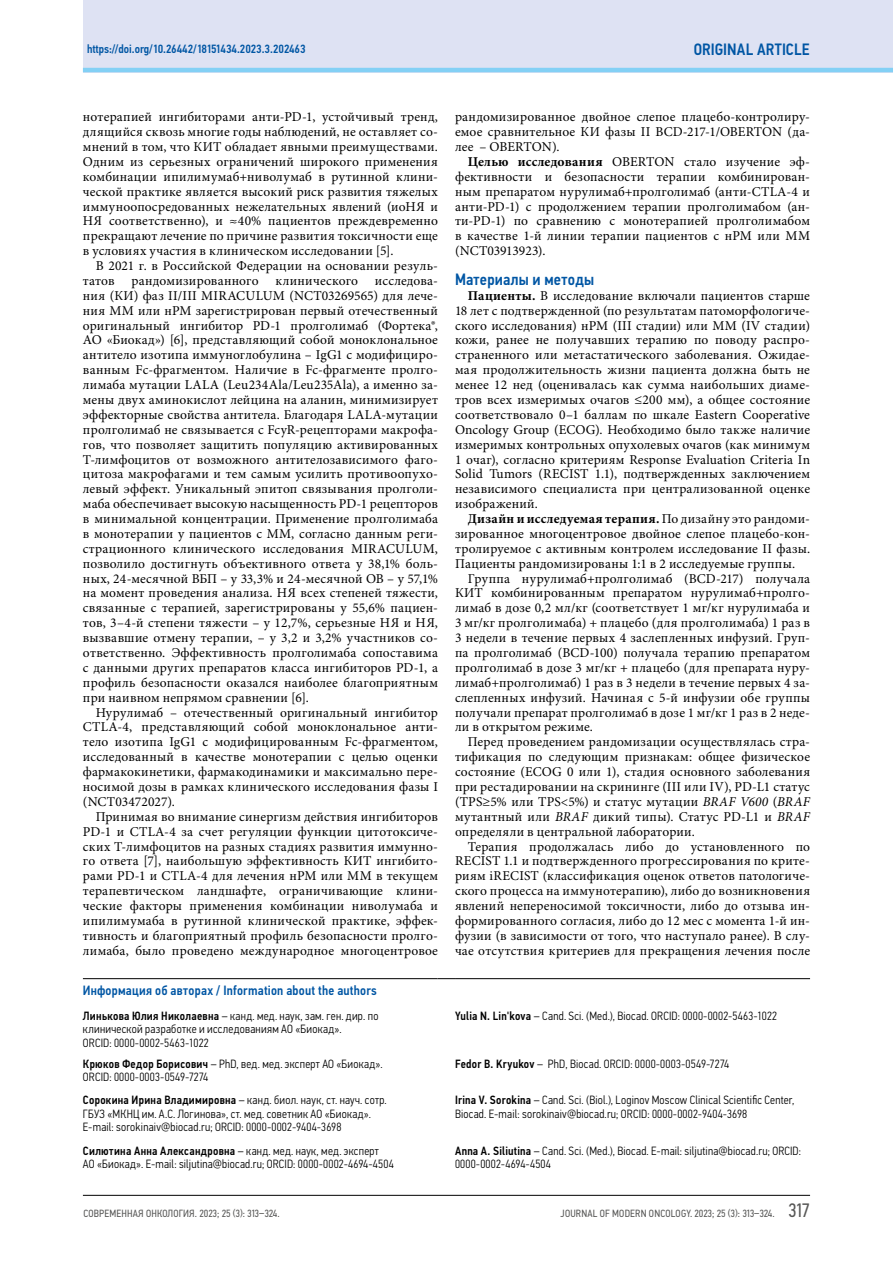
<style>
.page{position:relative;width:893px;height:1263px;background:#fff}
.page>*{position:absolute;margin:0;border:0;box-sizing:border-box;transform-origin:0 0}
.PODZAG{font:500 16.5px "Eco Vector Cond";letter-spacing:.015em;color:#0056a4}
.TEXT{font:13.5px/14.9px "Minion Pro";letter-spacing:.015em;color:#000;text-align:justify}
.DOPSVED{font:500 13.5px "Eco Vector Cond";letter-spacing:.02em;color:#0056a4}
.DOPSVED-2{font:300 12px/13.5px "Eco Vector Cond";letter-spacing:.02em;color:#000}
.t1{font:500 12px "Eco Vector Cond";color:#0056a4}
.t2{font:10.5px "Eco Vector Cond";letter-spacing:.02em;color:#575756}
.s1{font-weight:700}
.s2{font-style:italic}
.s3{font-weight:500}
.s4{font-size:19.5px}
</style>
<div class="page">
<div style="left:83px;top:0;width:810px;height:72px;background:#dee2f3"></div>
<hr style="left:83px;top:68px;width:810px;height:4px;background:#83d0f5">
<hr style="left:83px;top:1195px;width:727px;height:1px;background:#000">
<hr style="left:83px;top:978px;width:354px;height:1px;background:#000">
<svg style="left:437px;top:978px;width:18px;height:1px"></svg>
<hr style="left:455px;top:978px;width:355px;height:1px;background:#000">
<p class="t1" style="left:87px;top:42px;width:220px">https://doi.org/10.26442/18151434.2023.3.202463</p>
<p class="PODZAG" style="left:694px;top:40px;width:117px">ORIGINAL ARTICLE</p>
<p class="TEXT" style="left:83px;top:110px;width:357px">нотерапией ингибиторами анти-PD-1, устойчивый тренд, длящийся сквозь многие годы наблюдений, не оставляет со&shy;мнений в том, что КИТ обладает явными преимуществами.<br>Одним из серьезных ограничений широкого применения комбинации ипилимумаб+ниволумаб в рутинной клини&shy;ческой практике является высокий риск развития тяжелых иммуноопосредованных нежелательных явлений (иоНЯ и НЯ соответственно), и ≈40% пациентов преждевременно прекращают лечение по причине развития токсичности еще в условиях участия в клиническом исследовании [5].</p>
<p class="TEXT" style="left:83px;top:259px;width:357px;text-indent:13px">В 2021 г. в Российской Федерации на основании резуль&shy;татов рандомизированного клинического исследова&shy;ния (КИ) фаз II/III MIRACULUM (NCT03269565) для лече&shy;ния ММ или нРМ зарегистрирован первый отечественный оригинальный ингибитор PD-1 пролголимаб (Фортека®, АО «Биокад») [6], представляющий собой моноклональное антитело изотипа иммуноглобулина – IgG1 с модифициро&shy;ванным Fc-фрагментом. Наличие в Fc-фрагменте пролго&shy;лимаба мутации LALA (Leu234Ala/Leu235Ala), а именно за&shy;мены двух аминокислот лейцина на аланин, минимизирует эффекторные свойства антитела. Благодаря LALA-мутации пролголимаб не связывается с FcyR-рецепторами макрофа&shy;гов, что позволяет защитить популяцию активированных Т-лимфоцитов от возможного антителозависимого фаго&shy;цитоза макрофагами и тем самым усилить противоопухо&shy;левый эффект. Уникальный эпитоп связывания пролголи&shy;маба обеспечивает высокую насыщенность PD-1 рецепторов в минимальной концентрации. Применение пролголимаба в монотерапии у пациентов с ММ, согласно данным реги&shy;страционного клинического исследования MIRACULUM, позволило достигнуть объективного ответа у 38,1% боль&shy;ных, 24-месячной ВБП – у 33,3% и 24-месячной ОВ – у 57,1% на момент проведения анализа. НЯ всех степеней тяжести, связанные с терапией, зарегистрированы у 55,6% пациен&shy;тов, 3–4-й степени тяжести – у 12,7%, серьезные НЯ и НЯ, вызвавшие отмену терапии, – у 3,2 и 3,2% участников со&shy;ответственно. Эффективность пролголимаба сопоставима с данными других препаратов класса ингибиторов PD-1, а профиль безопасности оказался наиболее благоприятным при наивном непрямом сравнении [6].</p>
<p class="TEXT" style="left:83px;top:705px;width:357px;text-indent:13px">Нурулимаб – отечественный оригинальный ингибитор СTLA-4, представляющий собой моноклональное анти&shy;тело изотипа IgG1 с модифицированным Fc-фрагментом, исследованный в качестве монотерапии с целью оценки фармакокинетики, фармакодинамики и максимально пере&shy;носимой дозы в рамках клинического исследования фазы I (NCT03472027).</p>
<p class="TEXT" style="left:83px;top:809px;width:357px;text-indent:13px">Принимая во внимание синергизм действия ингибиторов PD-1 и CTLA-4 за счет регуляции функции цитотоксиче&shy;ских Т-лимфоцитов на разных стадиях развития иммунно&shy;го ответа [7], наибольшую эффективность КИТ ингибито&shy;рами PD-1 и CTLA-4 для лечения нРМ или ММ в текущем терапевтическом ландшафте, ограничивающие клини&shy;ческие факторы применения комбинации ниволумаба и ипилимумаба в рутинной клинической практике, эффек&shy;тивность и благоприятный профиль безопасности пролго&shy;лимаба, было проведено международное многоцентровое</p>
<p class="TEXT" style="left:455px;top:110px;width:357px">рандомизированное двойное слепое плацебо-контролиру&shy;емое сравнительное КИ фазы II BCD-217-1/OBERTON (да&shy;лее – OBERTON).</p>
<p class="TEXT" style="left:455px;top:155px;width:357px;text-indent:13px"><span class="s1">Целью исследования</span> OBERTON стало изучение эф&shy;фективности и безопасности терапии комбинирован&shy;ным препаратом нурулимаб+пролголимаб (анти-CTLA-4 и анти-PD-1) с продолжением терапии пролголимабом (ан&shy;ти-PD-1) по сравнению с монотерапией пролголимабом в качестве 1-й линии терапии пациентов с нРМ или ММ (NCT03913923).</p>
<p class="PODZAG" style="left:455px;top:269px;width:141px">Материалы и методы</p>
<p class="TEXT" style="left:455px;top:289px;width:357px;text-indent:13px"><span class="s1">Пациенты.</span> В исследование включали пациентов старше 18 лет с подтвержденной (по результатам патоморфологиче&shy;ского исследования) нРМ (III стадии) или ММ (IV стадии) кожи, ранее не получавших терапию по поводу распро&shy;страненного или метастатического заболевания. Ожидае&shy;мая продолжительность жизни пациента должна быть не менее 12 нед (оценивалась как сумма наибольших диаме&shy;тров всех измеримых очагов ≤200 мм), а общее состояние соответствовало 0–1 баллам по шкале Eastern Cooperative Oncology Group (ECOG). Необходимо было также наличие измеримых контрольных опухолевых очагов (как минимум 1 очаг), согласно критериям Response Evaluation Criteria In Solid Tumors (RECIST 1.1), подтвержденных заключением независимого специалиста при централизованной оценке изображений.</p>
<p class="TEXT" style="left:455px;top:512px;width:357px;text-indent:13px"><span class="s1">Дизайн и исследуемая терапия.</span> По дизайну это рандоми&shy;зированное многоцентровое двойное слепое плацебо-кон&shy;тролируемое с активным контролем исследование II фазы.<br>Пациенты рандомизированы 1:1 в 2 исследуемые группы.</p>
<p class="TEXT" style="left:455px;top:571px;width:357px;text-indent:13px">Группа нурулимаб+пролголимаб (BCD-217) получала КИТ комбинированным препаратом нурулимаб+пролго&shy;лимаб в дозе 0,2 мл/кг (соответствует 1 мг/кг нурулимаба и 3 мг/кг пролголимаба) + плацебо (для пролголимаба) 1 раз в 3 недели в течение первых 4 заслепленных инфузий. Груп&shy;па пролголимаб (BCD-100) получала терапию препаратом пролголимаб в дозе 3 мг/кг + плацебо (для препарата нуру&shy;лимаб+пролголимаб) 1 раз в 3 недели в течение первых 4 за&shy;слепленных инфузий. Начиная с 5-й инфузии обе группы получали препарат пролголимаб в дозе 1 мг/кг 1 раз в 2 неде&shy;ли в открытом режиме.</p>
<p class="TEXT" style="left:455px;top:735px;width:357px;text-indent:13px">Перед проведением рандомизации осуществлялась стра&shy;тификация по следующим признакам: общее физическое состояние (ECOG 0 или 1), стадия основного заболевания при рестадировании на скрининге (III или IV), PD-L1 статус (TPS≥5% или TPS&lt;5%) и статус мутации <span class="s2">BRAF V600</span> (<span class="s2">BRAF </span>мутантный или <span class="s2">BRAF</span> дикий типы). Статус PD-L1 и <span class="s2">BRAF </span>определяли в центральной лаборатории.</p>
<p class="TEXT" style="left:455px;top:839px;width:357px;text-indent:13px">Терапия продолжалась либо до установленного по RECIST 1.1 и подтвержденного прогрессирования по крите&shy;риям iRECIST (классификация оценок ответов патологиче&shy;ского процесса на иммунотерапию), либо до возникновения явлений непереносимой токсичности, либо до отзыва ин&shy;формированного согласия, либо до 12 мес с момента 1-й ин&shy;фузии (в зависимости от того, что наступало ранее). В слу&shy;чае отсутствия критериев для прекращения лечения после</p>
<p class="DOPSVED" style="left:83px;top:982px;width:295px">Информация об авторах / Information about the authors</p>
<p class="DOPSVED-2" style="left:83px;top:1009px;width:297px"><span class="s3">Линькова Юлия Николаевна</span> – канд. мед. наук, зам. ген. дир. по клинической разработке и исследованиям АО «Биокад».<br>ORCID: 0000-0002-5463-1022</p>
<p class="DOPSVED-2" style="left:455px;top:1009px;width:324px"><span class="s3">Yulia N. Lin'kova</span> – Cand. Sci. (Med.), Biocad. ORCID: 0000-0002-5463-1022</p>
<p class="DOPSVED-2" style="left:83px;top:1057px;width:301px"><span class="s3">Крюков Федор Борисович</span> – PhD, вед. мед. эксперт АО «Биокад».<br>ORCID: 0000-0003-0549-7274</p>
<p class="DOPSVED-2" style="left:455px;top:1057px;width:276px"><span class="s3">Fedor B. Kryukov</span> – PhD, Biocad. ORCID: 0000-0003-0549-7274</p>
<p class="DOPSVED-2" style="left:83px;top:1093px;width:305px"><span class="s3">Сорокина Ирина Владимировна</span> – канд. биол. наук, ст. науч. сотр.<br>ГБУЗ «МКНЦ им. А.С. Логинова», ст. мед. советник АО «Биокад».<br>E-mail: sorokinaiv@biocad.ru; ORCID: 0000-0002-9404-3698</p>
<p class="DOPSVED-2" style="left:455px;top:1093px;width:341px"><span class="s3">Irina V. Sorokina</span> – Cand. Sci. (Biol.), Loginov Moscow Clinical Scientific Center,<br>Biocad. E-mail: sorokinaiv@biocad.ru; ORCID: 0000-0002-9404-3698</p>
<p class="DOPSVED-2" style="left:83px;top:1144px;width:312px"><span class="s3">Силютина Анна Александровна</span> – канд. мед. наук, мед. эксперт<br>АО «Биокад». E-mail: siljutina@biocad.ru; ORCID: 0000-0002-4694-4504</p>
<p class="DOPSVED-2" style="left:455px;top:1144px;width:347px"><span class="s3">Anna A. Siliutina</span> – Cand. Sci. (Med.), Biocad. E-mail: siljutina@biocad.ru; ORCID:<br>0000-0002-4694-4504</p>
<p class="t2" style="left:84px;top:1208px;width:198px">СОВРЕМЕННАЯ ОНКОЛОГИЯ. 2023; 25 (3): 313–324.</p>
<p class="t2" style="left:561px;top:1208px;width:251px">JOURNAL OF MODERN ONCOLOGY. 2023; 25 (3): 313–324. <span class="s4">317</span></p>
</div>
